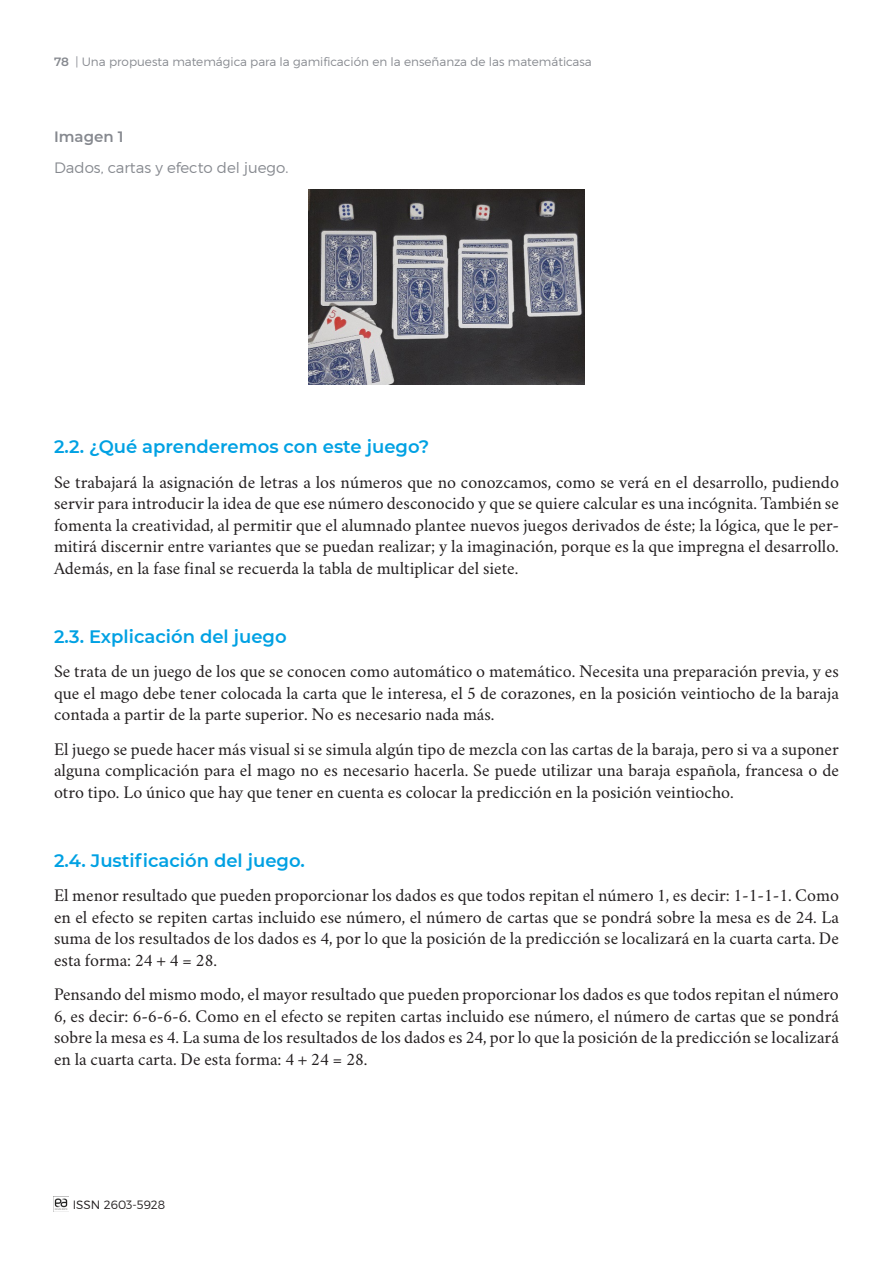
<style>
.page{position:relative;width:893px;height:1263px;background:#fff}
.page>*{position:absolute;margin:0;border:0;box-sizing:border-box;transform-origin:0 0}
.Cuerpo{font:18px/21.6px "Crimson";color:#231f20;text-align:justify}
.encabezado2{font:600 18px "Montserrat";color:#00a1e3}
.tabla1{font:300 15px "Montserrat";color:#86898f}
.tabla1-2{font:600 15px "Montserrat";color:#86898f}
.t1{font:300 12px "Montserrat";color:#86898f}
.t2{font:300 12px "Montserrat";color:#231f20}
.s1{font-weight:600}
</style>
<div class="page">
<img style="left:54px;top:1198px;width:14px;height:12px">
<img style="left:308px;top:189px;width:276px;height:195px">
<p class="t1" style="left:54px;top:54px;width:539px"><span class="s1">78</span> | Una propuesta matemágica para la gamificación en la enseñanza de las matemáticasa</p>
<p class="tabla1-2" style="left:54px;top:126px;width:71px">Imagen 1</p>
<p class="tabla1" style="left:54px;top:158px;width:236px">Dados, cartas y efecto del juego.</p>
<p class="encabezado2" style="left:54px;top:434px;width:377px">2.2. ¿Qué aprenderemos con este juego?</p>
<p class="Cuerpo" style="left:54px;top:469px;width:786px">Se trabajará la asignación de letras a los números que no conozcamos, como se verá en el desarrollo, pudiendo servir para introducir la idea de que ese número desconocido y que se quiere calcular es una incógnita. También se fomenta la creatividad, al permitir que el alumnado plantee nuevos juegos derivados de éste; la lógica, que le per&shy;mitirá discernir entre variantes que se puedan realizar; y la imaginación, porque es la que impregna el desarrollo.<br>Además, en la fase final se recuerda la tabla de multiplicar del siete.</p>
<p class="encabezado2" style="left:54px;top:624px;width:234px">2.3. Explicación del juego</p>
<p class="Cuerpo" style="left:54px;top:658px;width:786px">Se trata de un juego de los que se conocen como automático o matemático. Necesita una preparación previa, y es que el mago debe tener colocada la carta que le interesa, el 5 de corazones, en la posición veintiocho de la baraja contada a partir de la parte superior. No es necesario nada más.</p>
<p class="Cuerpo" style="left:54px;top:736px;width:786px">El juego se puede hacer más visual si se simula algún tipo de mezcla con las cartas de la baraja, pero si va a suponer alguna complicación para el mago no es necesario hacerla. Se puede utilizar una baraja española, francesa o de otro tipo. Lo único que hay que tener en cuenta es colocar la predicción en la posición veintiocho.</p>
<p class="encabezado2" style="left:54px;top:847px;width:252px">2.4. Justificación del juego.</p>
<p class="Cuerpo" style="left:54px;top:882px;width:786px">El menor resultado que pueden proporcionar los dados es que todos repitan el número 1, es decir: 1-1-1-1. Como en el efecto se repiten cartas incluido ese número, el número de cartas que se pondrá sobre la mesa es de 24. La suma de los resultados de los dados es 4, por lo que la posición de la predicción se localizará en la cuarta carta. De esta forma: 24 + 4 = 28.</p>
<p class="Cuerpo" style="left:54px;top:981px;width:786px">Pensando del mismo modo, el mayor resultado que pueden proporcionar los dados es que todos repitan el número 6, es decir: 6-6-6-6. Como en el efecto se repiten cartas incluido ese número, el número de cartas que se pondrá sobre la mesa es 4. La suma de los resultados de los dados es 24, por lo que la posición de la predicción se localizará en la cuarta carta. De esta forma: 4 + 24 = 28.</p>
<p class="t2" style="left:73px;top:1197px;width:94px">ISSN 2603-5928</p>
</div>
